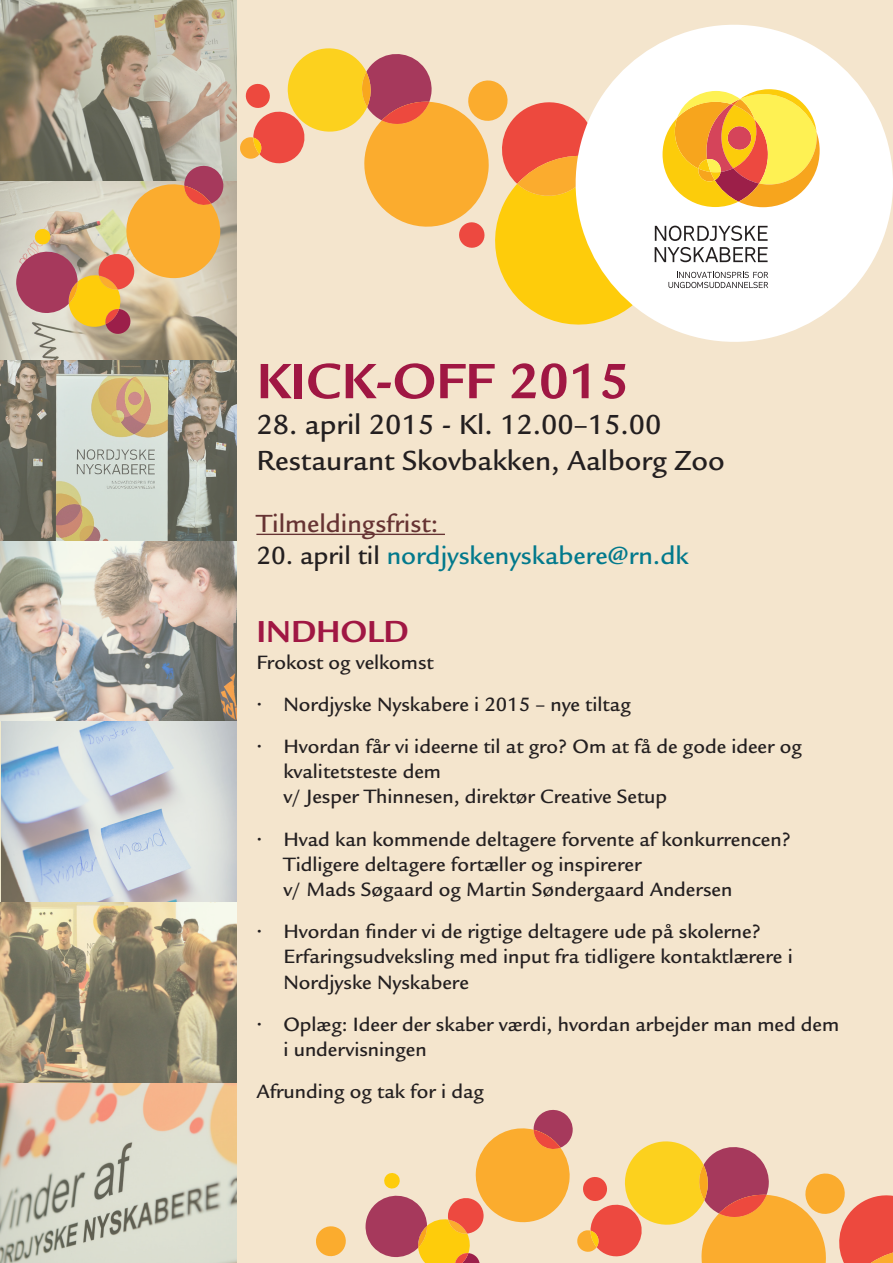
<style>
.page{position:relative;width:893px;height:1263px;background:#f4e5cd}
.page>*{position:absolute;margin:0;border:0;box-sizing:border-box;transform-origin:0 0}
.t1{font:700 54px "Legacy Sans Std";color:#a01743}
.t2{font:700 33px "Legacy Sans Std";color:#a01743}
.t3{font:500 30px "Legacy Sans Std";color:#231f20}
.t4{font:500 27px "Legacy Sans Std";color:#02798c}
.t5{font:500 27px "Legacy Sans Std";color:#633}
.t6{font:500 21px/25.2px "Legacy Sans Std";color:#231f20}
.s1{color:#231f20}
</style>
<div class="page">
<img style="left:0;top:0;width:236px;height:1263px">
<svg style="left:661px;top:24px;width:232px;height:318px;fill:#fff"></svg>
<svg style="left:240px;top:43px;width:580px;height:293px"></svg>
<svg style="left:316px;top:1226px;width:30px;height:31px"></svg>
<svg style="left:365px;top:1110px;width:528px;height:153px"></svg>
<svg style="left:16px;top:166px;width:212px;height:169px;background:#cfa67b"></svg>
<hr style="left:256px;top:534px;width:189px;height:1px;background:#633">
<p class="t1" style="left:256px;top:350px;width:374px">KICK-OFF 2015</p>
<p class="t3" style="left:256px;top:408px;width:407px">28. april 2015 - Kl. 12.00–15.00</p>
<p class="t3" style="left:256px;top:444px;width:470px">Restaurant Skovbakken, Aalborg Zoo</p>
<p class="t5" style="left:256px;top:508px;width:183px">Tilmeldingsfrist:</p>
<p class="t4" style="left:256px;top:540px;width:434px"><span class="s1">20. april til</span> nordjyskenyskabere@rn.dk</p>
<p class="t2" style="left:256px;top:613px;width:154px">INDHOLD</p>
<p class="t6" style="left:256px;top:649px;width:179px">Frokost og velkomst</p>
<p class="t6" style="left:256px;top:692px;width:376px">• Nordjyske Nyskabere i 2015 – nye tiltag</p>
<p class="t6" style="left:283px;top:734px;width:520px;text-indent:-27px">• Hvordan får vi ideerne til at gro? Om at få de gode ideer og kvalitetsteste dem<br>v/ Jesper Thinnesen, direktør Creative Setup</p>
<p class="t6" style="left:283px;top:826px;width:509px;text-indent:-27px">• Hvad kan kommende deltagere forvente af konkurrencen?<br>Tidligere deltagere fortæller og inspirerer<br>v/ Mads Søgaard og Martin Søndergaard Andersen</p>
<p class="t6" style="left:283px;top:919px;width:511px;text-indent:-27px">• Hvordan finder vi de rigtige deltagere ude på skolerne?<br>Erfaringsudveksling med input fra tidligere kontaktlærere i<br>Nordjyske Nyskabere</p>
<p class="t6" style="left:283px;top:1012px;width:557px;text-indent:-27px">• Oplæg: Ideer der skaber værdi, hvordan arbejder man med dem i undervisningen</p>
<p class="t6" style="left:256px;top:1079px;width:229px">Afrunding og tak for i dag</p>
</div>
